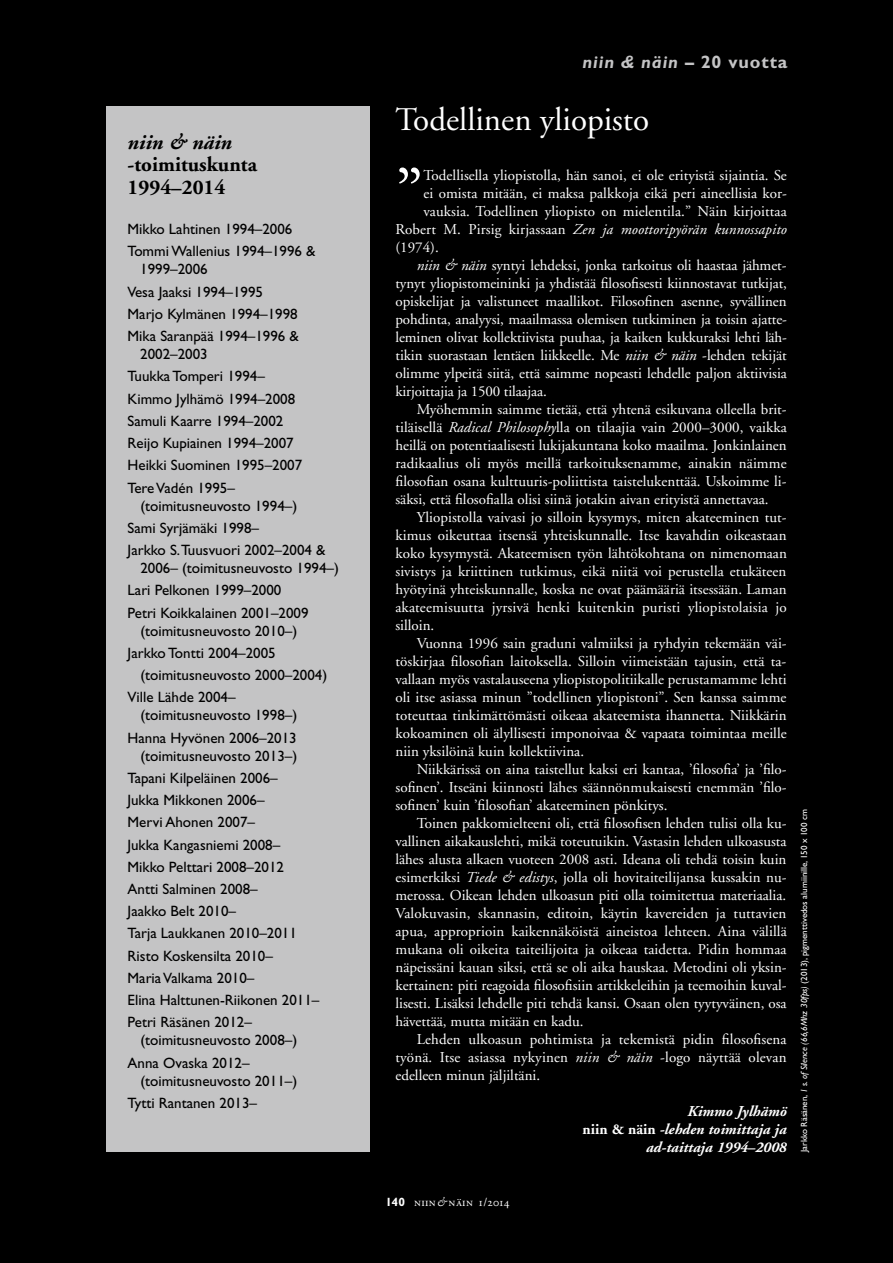
<style>
.page{position:relative;width:893px;height:1263px;background:#000}
.page>*{position:absolute;margin:0;border:0;box-sizing:border-box;transform-origin:0 0}
.t1{font:69.3px "Adobe Garamond";color:#fff}
.t2{font:33px "Adobe Garamond";color:#fff}
.t3{font:700 21px/22.5px "Adobe Garamond";color:#000}
.t4{font:italic 700 21px "Adobe Garamond";color:#000}
.t5{font:italic 700 18px "Gill Sans";letter-spacing:.05em;color:#c4c4c5}
.t6{font:15px "Adobe Garamond";color:#fff}
.t7{font:15px/22.2px "Gill Sans";color:#000}
.t8{font:italic 700 15px/18px "Adobe Garamond";color:#fff;text-align:right}
.t9{font:italic 15px "Adobe Garamond";letter-spacing:.01em;color:#fff}
.t10{font:12px "Adobe Garamond Regular SC";letter-spacing:.025em;color:#fff}
.t11{font:9px "Gill Sans";color:#fff}
.s1{font-style:normal}
.s2{font-style:italic}
.s3{font-family:"Gill Sans";font-weight:700}
.s4{font-family:"Adobe Garamond";font-style:italic}
</style>
<div class="page">
<div style="left:106px;top:106px;width:264px;height:1046px;background:#c4c4c5"></div>
<h3 class="t4" style="left:128px;top:131px;width:106px">niin &amp; näin</h3>
<h3 class="t3" style="left:128px;top:154px;width:131px">-toimituskunta<br>1994–2014</h3>
<p class="t7" style="left:128px;top:218px;width:189px">Mikko Lahtinen 1994–2006<br>Tommi Wallenius 1994–1996 &amp;</p>
<p class="t7" style="left:128px;top:258px;width:173px;text-indent:13px">1999–2006<br>Vesa Jaaksi 1994–1995<br>Marjo Kylmänen 1994–1998<br>Mika Saranpää 1994–1996 &amp;</p>
<p class="t7" style="left:128px;top:343px;width:176px;text-indent:13px">2002–2003<br>Tuukka Tomperi 1994–<br>Kimmo Jylhämö 1994–2008<br>Samuli Kaarre 1994–2002<br>Reijo Kupiainen 1994–2007<br>Heikki Suominen 1995–2007<br>Tere Vadén 1995–</p>
<p class="t7" style="left:128px;top:494px;width:199px;text-indent:13px">(toimitusneuvosto 1994–)<br>Sami Syrjämäki 1998–<br>Jarkko S.Tuusvuori 2002–2004 &amp;</p>
<p class="t7" style="left:128px;top:557px;width:213px;text-indent:13px">2006– (toimitusneuvosto 1994–)<br>Lari Pelkonen 1999–2000<br>Petri Koikkalainen 2001–2009</p>
<p class="t7" style="left:128px;top:619px;width:171px;text-indent:13px">(toimitusneuvosto 2010–)<br>Jarkko Tontti 2004–2005</p>
<p class="t7" style="left:128px;top:664px;width:201px;text-indent:13px">(toimitusneuvosto 2000–2004)<br>Ville Lähde 2004–</p>
<p class="t7" style="left:128px;top:704px;width:171px;text-align:right">(toimitusneuvosto 1998–)<br>Hanna Hyvönen 2006–2013</p>
<p class="t7" style="left:128px;top:744px;width:193px;text-indent:13px">(toimitusneuvosto 2013–)<br>Tapani Kilpeläinen 2006–<br>Jukka Mikkonen 2006–<br>Mervi Ahonen 2007–<br>Jukka Kangasniemi 2008–<br>Mikko Pelttari 2008–2012<br>Antti Salminen 2008–<br>Jaakko Belt 2010–<br>Tarja Laukkanen 2010–2011<br>Risto Koskensilta 2010–<br>Maria Valkama 2010–<br>Elina Halttunen-Riikonen 2011–<br>Petri Räsänen 2012–</p>
<p class="t7" style="left:128px;top:1029px;width:171px;text-indent:13px">(toimitusneuvosto 2008–)<br>Anna Ovaska 2012–</p>
<p class="t7" style="left:128px;top:1070px;width:171px;text-indent:13px">(toimitusneuvosto 2011–)<br>Tytti Rantanen 2013–</p>
<p class="t5" style="left:582px;top:51px;width:207px">niin &amp; näin <span class="s1">– 20 vuotta</span></p>
<h2 class="t2" style="left:395px;top:102px;width:255px">Todellinen yliopisto</h2>
<h1 class="t1" style="left:395px;top:157px;width:29px">”</h1>
<p class="t6" style="left:423px;top:167px;width:365px">Todellisella yliopistolla, hän sanoi, ei ole erityistä sijaintia. Se</p>
<p class="t6" style="left:423px;top:185px;width:365px">ei omista mitään, ei maksa palkkoja eikä peri aineellisia kor-</p>
<p class="t6" style="left:423px;top:203px;width:365px">vauksia. Todellinen yliopisto on mielentila.” Näin kirjoittaa</p>
<p class="t9" style="left:395px;top:221px;width:393px"><span class="s1">Robert M. Pirsig kirjassaan</span> Zen ja moottoripyörän kunnossapito</p>
<p class="t6" style="left:395px;top:239px;width:45px">(1974).</p>
<p class="t6" style="left:417px;top:257px;width:371px"><span class="s2">niin &amp; näin</span> syntyi lehdeksi, jonka tarkoitus oli haastaa jähmet-</p>
<p class="t6" style="left:395px;top:275px;width:393px">tynyt yliopistomeininki ja yhdistää filosofisesti kiinnostavat tutkijat,</p>
<p class="t6" style="left:395px;top:293px;width:393px">opiskelijat ja valistuneet maallikot. Filosofinen asenne, syvällinen</p>
<p class="t6" style="left:395px;top:311px;width:393px">pohdinta, analyysi, maailmassa olemisen tutkiminen ja toisin ajatte-</p>
<p class="t6" style="left:395px;top:329px;width:393px">leminen olivat kollektiivista puuhaa, ja kaiken kukkuraksi lehti läh-</p>
<p class="t6" style="left:395px;top:347px;width:393px">tikin suorastaan lentäen liikkeelle. Me <span class="s2">niin &amp; näin</span> -lehden tekijät</p>
<p class="t6" style="left:395px;top:365px;width:393px">olimme ylpeitä siitä, että saimme nopeasti lehdelle paljon aktiivisia</p>
<p class="t6" style="left:395px;top:383px;width:153px">kirjoittajia ja 1500 tilaajaa.</p>
<p class="t6" style="left:417px;top:401px;width:371px">Myöhemmin saimme tietää, että yhtenä esikuvana olleella brit-</p>
<p class="t6" style="left:395px;top:419px;width:393px">tiläisellä <span class="s2">Radical Philosophy</span>lla on tilaajia vain 2000–3000, vaikka</p>
<p class="t6" style="left:395px;top:437px;width:393px">heillä on potentiaalisesti lukijakuntana koko maailma. Jonkinlainen</p>
<p class="t6" style="left:395px;top:455px;width:393px">radikaalius oli myös meillä tarkoituksenamme, ainakin näimme</p>
<p class="t6" style="left:395px;top:473px;width:393px">filosofian osana kulttuuris-poliittista taistelukenttää. Uskoimme li-</p>
<p class="t6" style="left:395px;top:491px;width:375px">säksi, että filosofialla olisi siinä jotakin aivan erityistä annettavaa.</p>
<p class="t6" style="left:417px;top:509px;width:371px">Yliopistolla vaivasi jo silloin kysymys, miten akateeminen tut-</p>
<p class="t6" style="left:395px;top:527px;width:393px">kimus oikeuttaa itsensä yhteiskunnalle. Itse kavahdin oikeastaan</p>
<p class="t6" style="left:395px;top:545px;width:393px">koko kysymystä. Akateemisen työn lähtökohtana on nimenomaan</p>
<p class="t6" style="left:395px;top:563px;width:392px">sivistys ja kriittinen tutkimus, eikä niitä voi perustella etukäteen</p>
<p class="t6" style="left:395px;top:581px;width:393px">hyötyinä yhteiskunnalle, koska ne ovat päämääriä itsessään. Laman</p>
<p class="t6" style="left:395px;top:599px;width:393px">akateemisuutta jyrsivä henki kuitenkin puristi yliopistolaisia jo</p>
<p class="t6" style="left:395px;top:617px;width:40px">silloin.</p>
<p class="t6" style="left:417px;top:635px;width:371px">Vuonna 1996 sain graduni valmiiksi ja ryhdyin tekemään väi-</p>
<p class="t6" style="left:395px;top:653px;width:392px">töskirjaa filosofian laitoksella. Silloin viimeistään tajusin, että ta-</p>
<p class="t6" style="left:395px;top:671px;width:393px">vallaan myös vastalauseena yliopistopolitiikalle perustamamme lehti</p>
<p class="t6" style="left:395px;top:689px;width:393px">oli itse asiassa minun ”todellinen yliopistoni”. Sen kanssa saimme</p>
<p class="t6" style="left:395px;top:707px;width:393px">toteuttaa tinkimättömästi oikeaa akateemista ihannetta. Niikkärin</p>
<p class="t6" style="left:395px;top:725px;width:393px">kokoaminen oli älyllisesti imponoivaa &amp; vapaata toimintaa meille</p>
<p class="t6" style="left:395px;top:743px;width:190px">niin yksilöinä kuin kollektiivina.</p>
<p class="t6" style="left:417px;top:761px;width:371px">Niikkärissä on aina taistellut kaksi eri kantaa, ’filosofia’ ja ’filo-</p>
<p class="t6" style="left:395px;top:779px;width:393px">sofinen’. Itseäni kiinnosti lähes säännönmukaisesti enemmän ’filo-</p>
<p class="t6" style="left:395px;top:797px;width:274px">sofinen’ kuin ’filosofian’ akateeminen pönkitys.</p>
<p class="t6" style="left:417px;top:815px;width:371px">Toinen pakkomielteeni oli, että filosofisen lehden tulisi olla ku-</p>
<p class="t6" style="left:395px;top:833px;width:393px">vallinen aikakauslehti, mikä toteutuikin. Vastasin lehden ulkoasusta</p>
<p class="t6" style="left:395px;top:851px;width:392px">lähes alusta alkaen vuoteen 2008 asti. Ideana oli tehdä toisin kuin</p>
<p class="t6" style="left:395px;top:869px;width:393px">esimerkiksi <span class="s2">Tiede &amp; edistys</span>, jolla oli hovitaiteilijansa kussakin nu-</p>
<p class="t6" style="left:395px;top:887px;width:392px">merossa. Oikean lehden ulkoasun piti olla toimitettua materiaalia.</p>
<p class="t6" style="left:395px;top:905px;width:392px">Valokuvasin, skannasin, editoin, käytin kavereiden ja tuttavien</p>
<p class="t6" style="left:395px;top:923px;width:393px">apua, approprioin kaikennäköistä aineistoa lehteen. Aina välillä</p>
<p class="t6" style="left:395px;top:941px;width:393px">mukana oli oikeita taiteilijoita ja oikeaa taidetta. Pidin hommaa</p>
<p class="t6" style="left:395px;top:959px;width:393px">näpeissäni kauan siksi, että se oli aika hauskaa. Metodini oli yksin-</p>
<p class="t6" style="left:395px;top:977px;width:393px">kertainen: piti reagoida filosofisiin artikkeleihin ja teemoihin kuval-</p>
<p class="t6" style="left:395px;top:995px;width:393px">lisesti. Lisäksi lehdelle piti tehdä kansi. Osaan olen tyytyväinen, osa</p>
<p class="t6" style="left:395px;top:1013px;width:190px">hävettää, mutta mitään en kadu.</p>
<p class="t6" style="left:417px;top:1031px;width:371px">Lehden ulkoasun pohtimista ja tekemistä pidin filosofisena</p>
<p class="t6" style="left:395px;top:1049px;width:393px">työnä. Itse asiassa nykyinen <span class="s2">niin &amp; näin</span> -logo näyttää olevan</p>
<p class="t6" style="left:395px;top:1067px;width:146px">edelleen minun jäljiltäni.</p>
<p class="t8" style="left:582px;top:1103px;width:206px">Kimmo Jylhämö<br><span class="s1">niin &amp; näin</span> -lehden toimittaja ja ad-taittaja 1994–2008</p>
<p class="t11" style="left:799px;top:1152px;width:344px;rotate:-90deg">Jarkko Räsänen, <span class="s2">1 s. of Silence (66,6Mhz 30fps)</span> (2013), pigmenttivedos alumiinille, 150 x 100 cm</p>
<p class="t10" style="left:386px;top:1196px;width:125px"><span class="s3">140</span> niin<span class="s4">&amp;</span> näin 1/2014</p>
</div>
